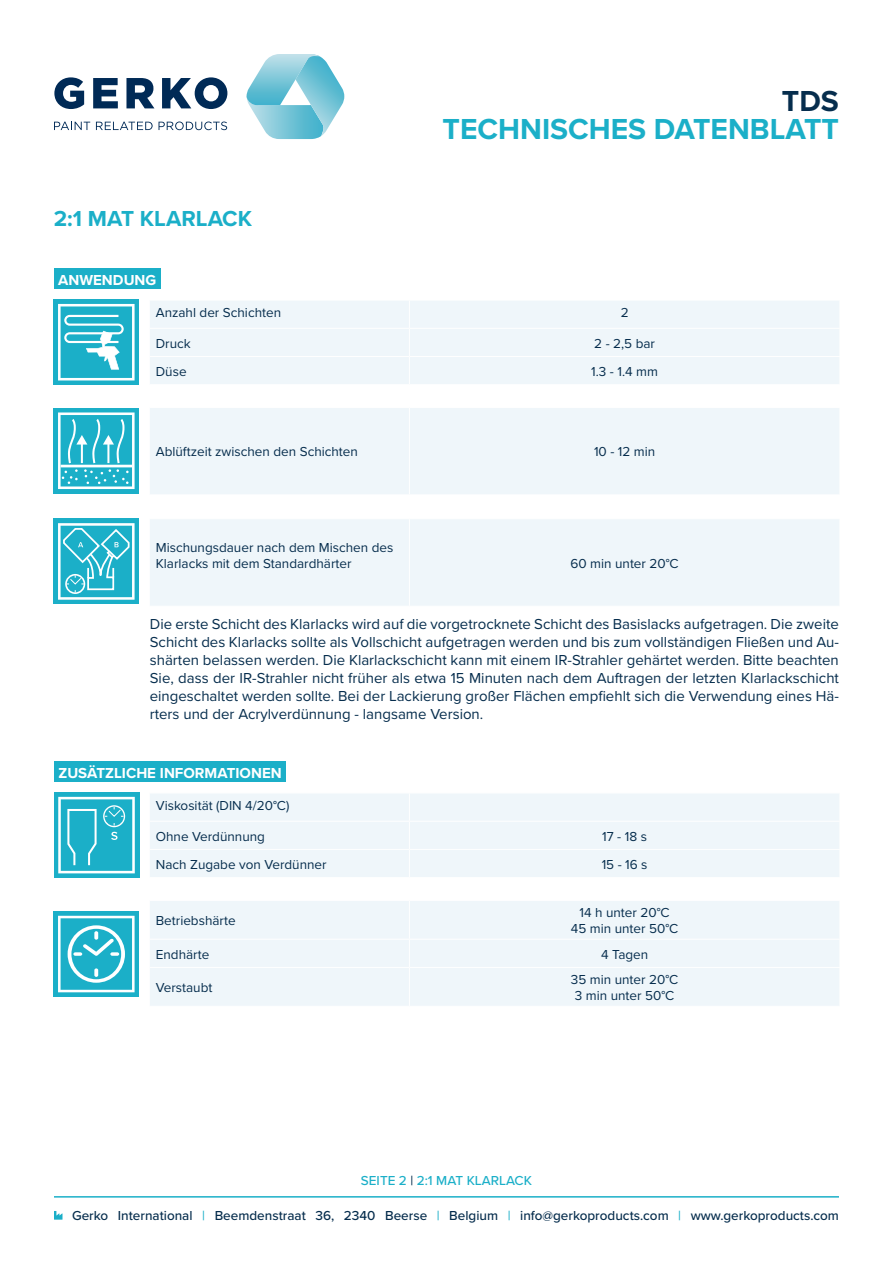
<style>
.page{position:relative;width:893px;height:1263px;background:#fff}
.page>*{position:absolute;margin:0;border:0;box-sizing:border-box;transform-origin:0 0}
.t1{font:700 30px "Proxima Nova";color:#1bafc8}
.t2{font:700 30px "Proxima Nova";color:#062d4d}
.t3{font:700 22.5px "Proxima Nova";color:#1bafc8}
.Alineastijl{font:15px/18px "Proxima Nova";color:#062d4d;text-align:justify}
.t4{font:700 15px "Proxima Nova";color:#fff}
.Alineastijl-2{font:13.5px/16.2px "Proxima Nova";color:#062d4d}
.t5{font:500 13.5px "Proxima Nova";color:#062d4d}
.t6{font:500 13.5px "Proxima Nova";color:#1bafc8}
.s1{color:#062d4d}
.s2{color:#1bafc8}
</style>
<div class="page">
<div style="left:54px;top:269px;width:107px;height:20px;background:#1bafc8"></div>
<div style="left:54px;top:300px;width:85px;height:85px;background:#1bafc8"></div>
<svg style="left:58px;top:304px;width:77px;height:76px"></svg>
<div style="left:54px;top:408px;width:85px;height:85px;background:#1bafc8"></div>
<svg style="left:58px;top:412px;width:77px;height:77px"></svg>
<div style="left:54px;top:519px;width:85px;height:85px;background:#1bafc8"></div>
<svg style="left:58px;top:523px;width:77px;height:77px"></svg>
<svg style="left:150px;top:301px;width:689px;height:305px;fill:#eff6fa"></svg>
<hr style="left:150px;top:328px;width:259px;height:1px;background:#fff">
<hr style="left:409px;top:328px;width:431px;height:1px;background:#fff">
<hr style="left:150px;top:356px;width:259px;height:1px;background:#fff">
<hr style="left:409px;top:356px;width:431px;height:1px;background:#fff">
<hr style="left:150px;top:384px;width:259px;height:1px;background:#fff">
<hr style="left:409px;top:384px;width:431px;height:1px;background:#fff">
<svg style="left:409px;top:301px;width:1px;height:106px"></svg>
<hr style="left:150px;top:407px;width:259px;height:1px;background:#fff">
<hr style="left:409px;top:407px;width:431px;height:1px;background:#fff">
<hr style="left:409px;top:408px;width:1px;height:86px;background:#fff">
<hr style="left:409px;top:519px;width:1px;height:87px;background:#fff">
<hr style="left:150px;top:494px;width:259px;height:1px;background:#fff">
<hr style="left:409px;top:494px;width:431px;height:1px;background:#fff">
<svg style="left:409px;top:495px;width:1px;height:23px"></svg>
<hr style="left:150px;top:518px;width:259px;height:1px;background:#fff">
<hr style="left:409px;top:518px;width:431px;height:1px;background:#fff">
<svg style="left:150px;top:794px;width:689px;height:212px;fill:#eff6fa"></svg>
<hr style="left:150px;top:821px;width:259px;height:1px;background:#fff">
<hr style="left:409px;top:821px;width:431px;height:1px;background:#fff">
<hr style="left:150px;top:849px;width:259px;height:1px;background:#fff">
<hr style="left:409px;top:849px;width:431px;height:1px;background:#fff">
<hr style="left:150px;top:877px;width:259px;height:1px;background:#fff">
<hr style="left:409px;top:877px;width:431px;height:1px;background:#fff">
<svg style="left:409px;top:794px;width:1px;height:106px"></svg>
<hr style="left:150px;top:900px;width:259px;height:1px;background:#fff">
<hr style="left:409px;top:900px;width:431px;height:1px;background:#fff">
<hr style="left:409px;top:901px;width:1px;height:38px;background:#fff">
<svg style="left:409px;top:940px;width:1px;height:27px"></svg>
<hr style="left:409px;top:968px;width:1px;height:38px;background:#fff">
<hr style="left:150px;top:939px;width:259px;height:1px;background:#fff">
<hr style="left:150px;top:967px;width:259px;height:1px;background:#fff">
<hr style="left:409px;top:939px;width:431px;height:1px;background:#fff">
<hr style="left:409px;top:967px;width:431px;height:1px;background:#fff">
<div style="left:54px;top:911px;width:85px;height:85px;background:#1bafc8"></div>
<svg style="left:58px;top:916px;width:77px;height:76px"></svg>
<div style="left:54px;top:762px;width:232px;height:20px;background:#1bafc8"></div>
<div style="left:54px;top:792px;width:85px;height:86px;background:#1bafc8"></div>
<svg style="left:58px;top:797px;width:77px;height:76px"></svg>
<svg style="left:54px;top:122px;width:36px;height:8px"></svg>
<svg style="left:96px;top:122px;width:57px;height:8px"></svg>
<svg style="left:159px;top:122px;width:68px;height:8px"></svg>
<svg style="left:54px;top:77px;width:30px;height:32px"></svg>
<svg style="left:93px;top:78px;width:25px;height:30px"></svg>
<svg style="left:126px;top:78px;width:28px;height:30px"></svg>
<svg style="left:162px;top:77px;width:65px;height:32px"></svg>
<svg style="left:246px;top:54px;width:98px;height:85px"></svg>
<svg style="left:54px;top:1211px;width:8px;height:8px"></svg>
<hr style="left:54px;top:1196px;width:785px;height:1px;background:#1bafc8">
<p class="t3" style="left:54px;top:202px;width:200px">2:1 MAT KLARLACK</p>
<p class="t4" style="left:58px;top:269px;width:100px">ANWENDUNG</p>
<p class="t2" style="left:782px;top:78px;width:58px">TDS</p>
<p class="t1" style="left:443px;top:107px;width:398px">TECHNISCHES DATENBLATT</p>
<p class="Alineastijl-2" style="left:156px;top:304px;width:127px">Anzahl der Schichten</p>
<p class="Alineastijl-2" style="left:621px;top:304px;width:9px">2</p>
<p class="Alineastijl-2" style="left:156px;top:335px;width:36px">Druck</p>
<p class="Alineastijl-2" style="left:594px;top:335px;width:62px">2 - 2,5 bar</p>
<p class="Alineastijl-2" style="left:156px;top:363px;width:32px">Düse</p>
<p class="Alineastijl-2" style="left:591px;top:363px;width:68px">1.3 - 1.4 mm</p>
<p class="Alineastijl-2" style="left:156px;top:443px;width:204px">Ablüftzeit zwischen den Schichten</p>
<p class="Alineastijl-2" style="left:594px;top:443px;width:63px">10 - 12 min</p>
<p class="Alineastijl-2" style="left:156px;top:538px;width:239px">Mischungsdauer nach dem Mischen des<br>Klarlacks mit dem Standardhärter</p>
<p class="Alineastijl-2" style="left:571px;top:555px;width:110px">60 min unter 20°C</p>
<p class="Alineastijl" style="left:150px;top:614px;width:691px">Die erste Schicht des Klarlacks wird auf die vorgetrocknete Schicht des Basislacks aufgetragen. Die zweite Schicht des Klarlacks sollte als Vollschicht aufgetragen werden und bis zum vollständigen Fließen und Au&shy;shärten belassen werden. Die Klarlackschicht kann mit einem IR-Strahler gehärtet werden. Bitte beachten Sie, dass der IR-Strahler nicht früher als etwa 15 Minuten nach dem Auftragen der letzten Klarlackschicht eingeschaltet werden sollte. Bei der Lackierung großer Flächen empfiehlt sich die Verwendung eines Hä&shy;rters und der Acrylverdünnung - langsame Version.</p>
<p class="t4" style="left:58px;top:761px;width:225px">ZUSÄTZLICHE INFORMATIONEN</p>
<p class="Alineastijl-2" style="left:156px;top:796px;width:135px">Viskosität (DIN 4/20°C)</p>
<p class="Alineastijl-2" style="left:156px;top:827px;width:111px">Ohne Verdünnung</p>
<p class="Alineastijl-2" style="left:602px;top:827px;width:46px">17 - 18 s</p>
<p class="Alineastijl-2" style="left:156px;top:856px;width:172px">Nach Zugabe von Verdünner</p>
<p class="Alineastijl-2" style="left:602px;top:856px;width:47px">15 - 16 s</p>
<p class="Alineastijl-2" style="left:156px;top:912px;width:81px">Betriebshärte</p>
<p class="Alineastijl-2" style="left:580px;top:904px;width:92px">14 h unter 20°C</p>
<p class="Alineastijl-2" style="left:571px;top:920px;width:109px">45 min unter 50°C</p>
<p class="Alineastijl-2" style="left:156px;top:945px;width:55px">Endhärte</p>
<p class="Alineastijl-2" style="left:601px;top:945px;width:49px">4 Tagen</p>
<p class="Alineastijl-2" style="left:156px;top:979px;width:58px">Verstaubt</p>
<p class="Alineastijl-2" style="left:571px;top:971px;width:109px">35 min unter 20°C</p>
<p class="Alineastijl-2" style="left:575px;top:987px;width:101px">3 min unter 50°C</p>
<p class="t6" style="left:361px;top:1170px;width:173px">SEITE 2 <span class="s1">|</span> 2:1 MAT KLARLACK</p>
<p class="t5" style="left:72px;top:1205px;width:768px">Gerko International <span class="s2">|</span> Beemdenstraat 36, 2340 Beerse <span class="s2">|</span> Belgium <span class="s2">|</span> info@gerkoproducts.com <span class="s2">|</span> www.gerkoproducts.com</p>
</div>
